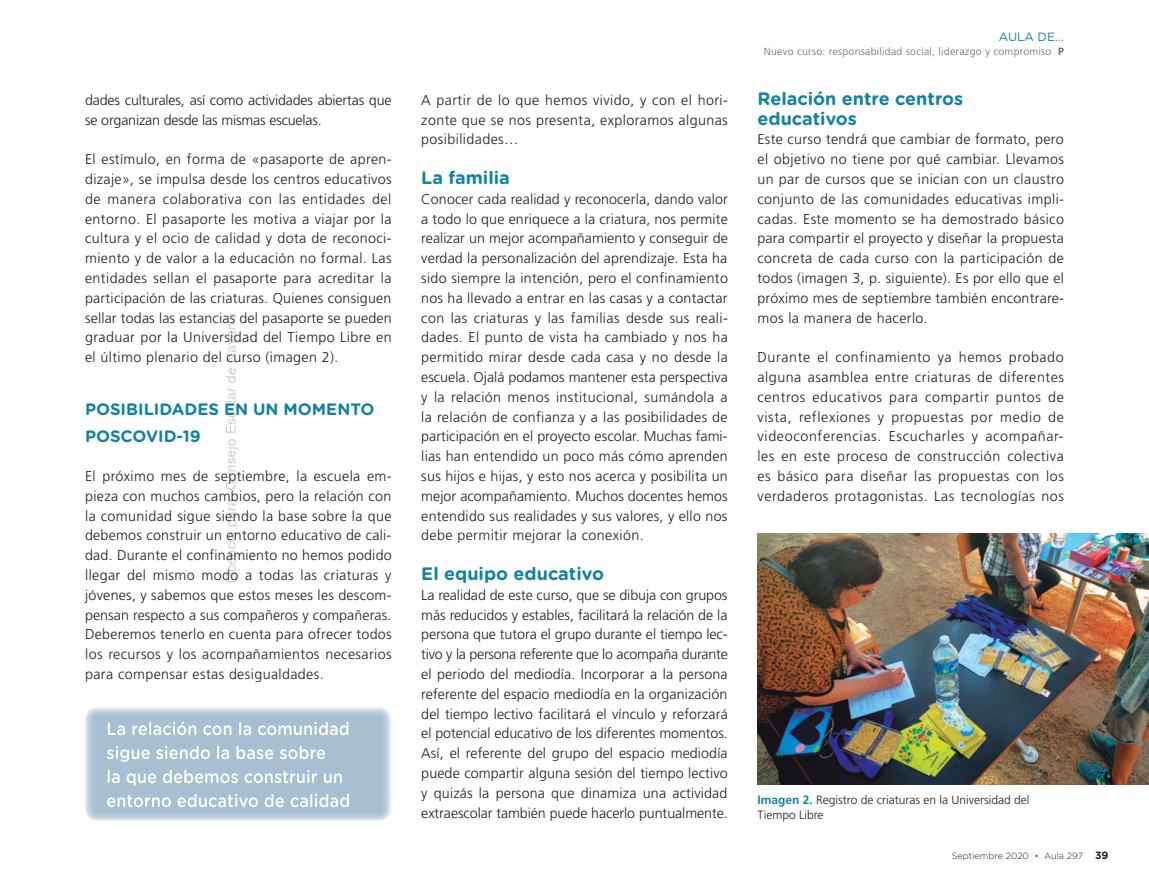
<style>
.page{position:relative;width:1149px;height:893px;background:#fff}
.page>*{position:absolute;margin:0;border:0;box-sizing:border-box;transform-origin:0 0}
.t1{font:700 18px/19.8px "Gotham Rounded";color:#1282a3}
.t2{font:700 16.5px/27px "Gotham Rounded";color:#1282a3}
.t3{font:300 14.25px/19.8px "Frutiger LT Std";letter-spacing:.03em;color:#231f20;text-align:justify}
.t4{font:300 14.25px/19.8px "Frutiger LT Std";letter-spacing:-.01em;color:#231f20}
.t5{font:300 12px/15px "Frutiger LT Std";color:#231f20}
.t6{font:12px "Gotham Rounded";color:#1282a3}
.t7{font:300 10.5px "Frutiger LT Std";letter-spacing:.03em;color:#6c6d70}
.t8{font:300 9px "Gotham Rounded";color:#231f20}
.s1{font-weight:700}
.s2{font-weight:700;color:#1282a3}
.s3{font-weight:400;color:#1282a3}
.s4{font-weight:700;font-size:10.5px}
</style>
<div class="page">
<img style="left:85px;top:707px;width:138px;height:114px">
<img style="left:108px;top:721px;width:115px;height:14px">
<img style="left:107px;top:746px;width:116px;height:16px">
<img style="left:108px;top:770px;width:115px;height:16px">
<img style="left:107px;top:794px;width:116px;height:13px">
<img style="left:925px;top:533px;width:223px;height:252px">
<img style="left:223px;top:313px;width:702px;height:508px">
<p class="t4" style="left:85px;top:90px;width:308px">dades culturales, así como actividades abiertas que se organizan desde las mismas escuelas.</p>
<p class="t3" style="left:85px;top:150px;width:308px">El estímulo, en forma de «pasaporte de apren&shy;dizaje», se impulsa desde los centros educativos de manera colaborativa con las entidades del entorno. El pasaporte les motiva a viajar por la cultura y el ocio de calidad y dota de reconoci&shy;miento y de valor a la educación no formal. Las entidades sellan el pasaporte para acreditar la participación de las criaturas. Quienes consiguen sellar todas las estancias del pasaporte se pueden graduar por la Universidad del Tiempo Libre en el último plenario del curso (imagen 2).</p>
<p class="t2" style="left:85px;top:395px;width:291px">POSIBILIDADES EN UN MOMENTO<br>POSCOVID-19</p>
<p class="t3" style="left:85px;top:466px;width:308px">El próximo mes de septiembre, la escuela em&shy;pieza con muchos cambios, pero la relación con la comunidad sigue siendo la base sobre la que debemos construir un entorno educativo de cali&shy;dad. Durante el confinamiento no hemos podido llegar del mismo modo a todas las criaturas y jóvenes, y sabemos que estos meses les descom&shy;pensan respecto a sus compañeros y compañeras.<br>Deberemos tenerlo en cuenta para ofrecer todos los recursos y los acompañamientos necesarios para compensar estas desigualdades.</p>
<p class="t3" style="left:421px;top:90px;width:308px">A partir de lo que hemos vivido, y con el hori&shy;zonte que se nos presenta, exploramos algunas posibilidades…</p>
<p class="t1" style="left:421px;top:167px;width:90px">La familia</p>
<p class="t3" style="left:421px;top:189px;width:308px">Conocer cada realidad y reconocerla, dando valor a todo lo que enriquece a la criatura, nos permite realizar un mejor acompañamiento y conseguir de verdad la personalización del aprendizaje. Esta ha sido siempre la intención, pero el confinamiento nos ha llevado a entrar en las casas y a contactar con las criaturas y las familias desde sus reali&shy;dades. El punto de vista ha cambiado y nos ha permitido mirar desde cada casa y no desde la escuela. Ojalá podamos mantener esta perspectiva y la relación menos institucional, sumándola a la relación de confianza y a las posibilidades de participación en el proyecto escolar. Muchas fami&shy;lias han entendido un poco más cómo aprenden sus hijos e hijas, y esto nos acerca y posibilita un mejor acompañamiento. Muchos docentes hemos entendido sus realidades y sus valores, y ello nos debe permitir mejorar la conexión.</p>
<p class="t1" style="left:421px;top:563px;width:184px">El equipo educativo</p>
<p class="t3" style="left:421px;top:585px;width:308px">La realidad de este curso, que se dibuja con grupos más reducidos y estables, facilitará la relación de la persona que tutora el grupo durante el tiempo lec&shy;tivo y la persona referente que lo acompaña durante el periodo del mediodía. Incorporar a la persona referente del espacio mediodía en la organización del tiempo lectivo facilitará el vínculo y reforzará el potencial educativo de los diferentes momentos.<br>Así, el referente del grupo del espacio mediodía puede compartir alguna sesión del tiempo lectivo y quizás la persona que dinamiza una actividad extraescolar también puede hacerlo puntualmente.</p>
<p class="t6" style="left:998px;top:28px;width:66px">AULA DE...</p>
<p class="t7" style="left:763px;top:45px;width:301px">Nuevo curso: responsabilidad social, liderazgo y compromiso <span class="s1">P</span></p>
<p class="t1" style="left:757px;top:88px;width:207px">Relación entre centros educativos</p>
<p class="t3" style="left:757px;top:130px;width:308px">Este curso tendrá que cambiar de formato, pero el objetivo no tiene por qué cambiar. Llevamos un par de cursos que se inician con un claustro conjunto de las comunidades educativas impli&shy;cadas. Este momento se ha demostrado básico para compartir el proyecto y diseñar la propuesta concreta de cada curso con la participación de todos (imagen 3, p. siguiente). Es por ello que el próximo mes de septiembre también encontrare&shy;mos la manera de hacerlo.</p>
<p class="t3" style="left:757px;top:348px;width:308px">Durante el confinamiento ya hemos probado alguna asamblea entre criaturas de diferentes centros educativos para compartir puntos de vista, reflexiones y propuestas por medio de videoconferencias. Escucharles y acompañar&shy;les en este proceso de construcción colectiva es básico para diseñar las propuestas con los verdaderos protagonistas. Las tecnologías nos</p>
<p class="t5" style="left:757px;top:793px;width:273px"><span class="s2">Imagen 2.</span> Registro de criaturas en la Universidad del<br>Tiempo Libre</p>
<p class="t8" style="left:951px;top:850px;width:158px">Septiembre 2020 <span class="s3">•</span> Aula 297 <span class="s4">39</span></p>
</div>
